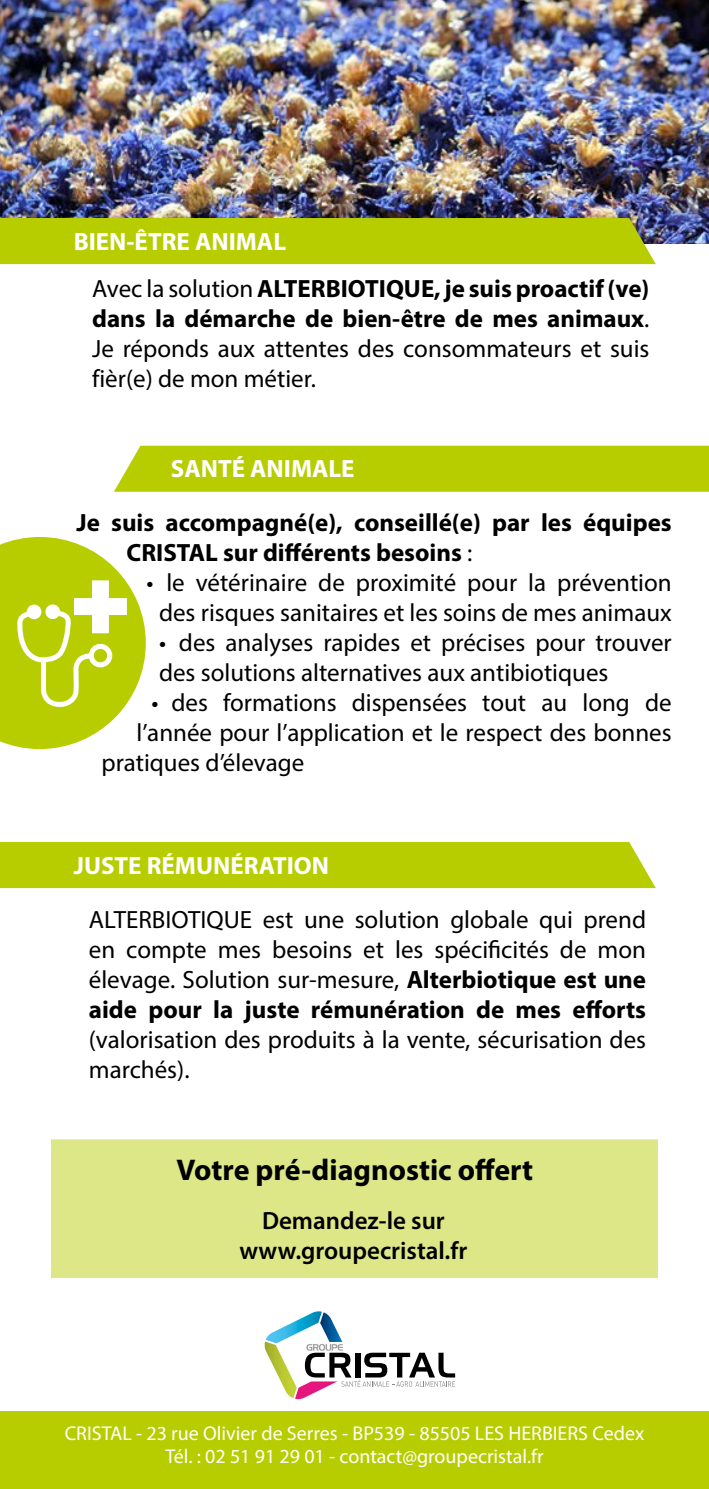
<style>
.page{position:relative;width:709px;height:1489px;background:#fff}
.page>*{position:absolute;margin:0;border:0;box-sizing:border-box;transform-origin:0 0}
.t1{font:700 30px "Myriad Pro";color:#000}
.t2{font:25px/30px "Myriad Pro";color:#000;text-align:justify}
.t3{font:700 25px/30px "Myriad Pro";color:#000}
.t4{font:700 25px "Myriad Pro";color:#fff}
.t5{font:600 25px/30px "Myriad Pro";color:#000;text-align:center}
.t6{font:20px/22.5px "Myriad Pro";color:#fff;text-align:center}
.s1{font-weight:700}
.s2{font-weight:400}
</style>
<div class="page">
<img style="left:0;top:0;width:709px;height:244px">
<div style="left:0;top:1410px;width:709px;height:78px;background:#b7cd00"></div>
<div style="left:0;top:218px;width:656px;height:46px;background:#b7cd00"></div>
<div style="left:0;top:842px;width:656px;height:46px;background:#b7cd00"></div>
<div style="left:114px;top:445px;width:595px;height:47px;background:#b7cd00"></div>
<div style="left:51px;top:1139px;width:607px;height:138px;background:#dde788"></div>
<svg style="left:265px;top:1311px;width:190px;height:87px"></svg>
<svg style="left:0;top:537px;width:146px;height:212px"></svg>
<p class="t4" style="left:74px;top:226px;width:214px">BIEN-ÊTRE ANIMAL</p>
<p class="t2" style="left:92px;top:273px;width:559px">Avec la solution <span class="s1">ALTERBIOTIQUE, je suis proactif (ve) dans la démarche de bien-être de mes animaux</span>.<br>Je réponds aux attentes des consommateurs et suis fièr(e) de mon métier.</p>
<p class="t4" style="left:171px;top:452px;width:185px">SANTÉ ANIMALE</p>
<p class="t3" style="left:126px;top:507px;width:547px;text-indent:-50px">Je suis accompagné(e), conseillé(e) par les équipes<br>CRISTAL sur différents besoins <span class="s2">:</span></p>
<p class="t2" style="left:146px;top:567px;width:527px;text-align:center">• le vétérinaire de proximité pour la prévention des risques sanitaires et les soins de mes animaux</p>
<p class="t2" style="left:159px;top:627px;width:514px">• des analyses rapides et précises pour trouver des solutions alternatives aux antibiotiques</p>
<p class="t2" style="left:151px;top:687px;width:522px">• des formations dispensées tout au long de</p>
<p class="t2" style="left:136px;top:717px;width:536px">l’année pour l’application et le respect des bonnes</p>
<p class="t2" style="left:101px;top:747px;width:204px">pratiques d’élevage</p>
<p class="t4" style="left:74px;top:849px;width:257px">JUSTE RÉMUNÉRATION</p>
<p class="t2" style="left:89px;top:904px;width:559px">ALTERBIOTIQUE est une solution globale qui prend en compte mes besoins et les spécificités de mon élevage. Solution sur-mesure, <span class="s1">Alterbiotique est une aide pour la juste rémunération de mes efforts</span></p>
<p class="t2" style="left:89px;top:1024px;width:559px">(valorisation des produits à la vente, sécurisation des marchés).</p>
<p class="t1" style="left:176px;top:1150px;width:358px">Votre pré-diagnostic offert</p>
<p class="t5" style="left:239px;top:1205px;width:229px">Demandez-le sur www.groupecristal.fr</p>
<p class="t6" style="left:65px;top:1421px;width:581px">CRISTAL - 23 rue Olivier de Serres - BP539 - 85505 LES HERBIERS Cedex<br>Tél. : 02 51 91 29 01 - contact@groupecristal.fr</p>
</div>
